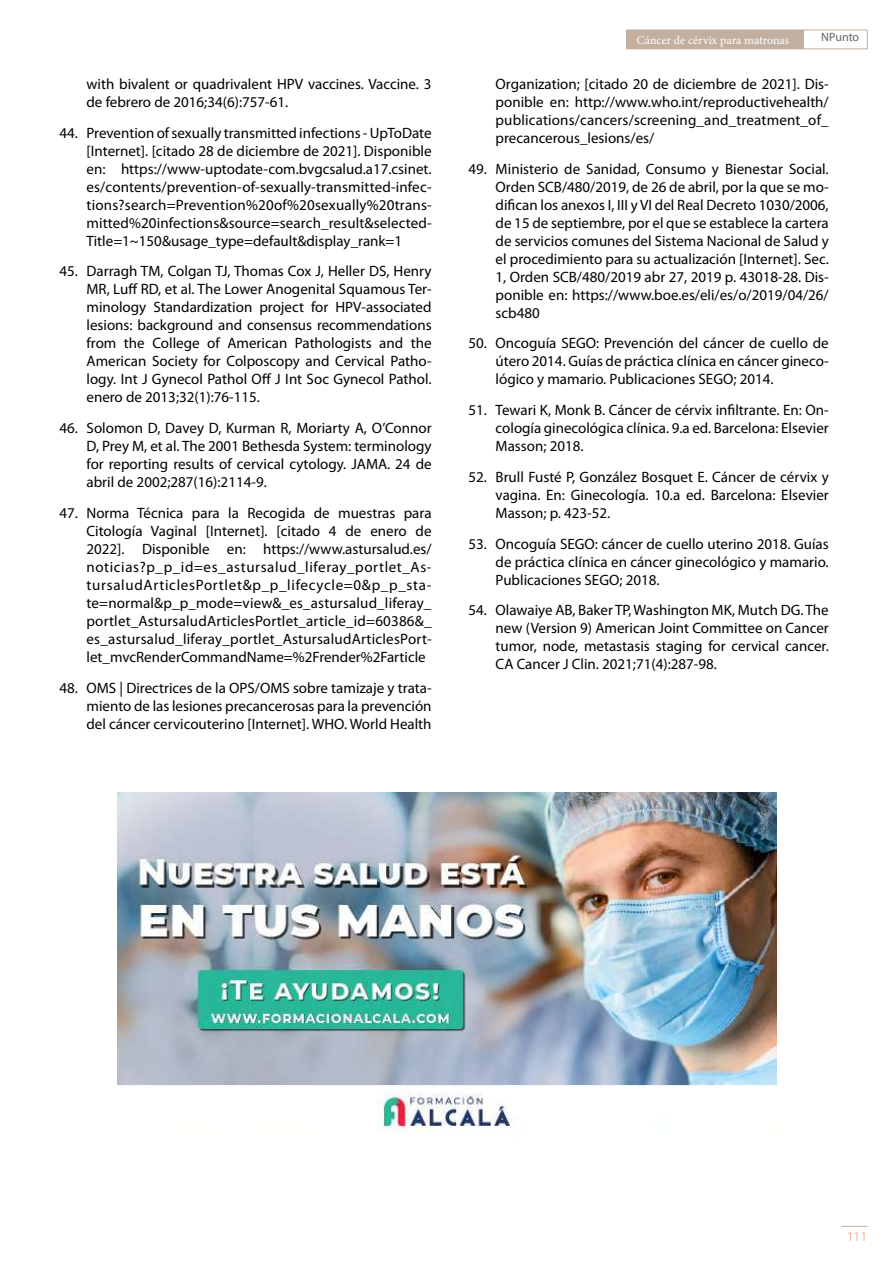
<style>
.page{position:relative;width:893px;height:1263px;background:#fff}
.page>*{position:absolute;margin:0;border:0;box-sizing:border-box;transform-origin:0 0}
.t1{font:15px/18px "Myriad Pro";color:#000;text-align:justify}
.t2{font:13.5px "Myriad Pro";color:#f6bc96}
.t3{font:12px "Minion Pro";color:#fff}
.t4{font:12px "Myriad Pro";letter-spacing:-.005em;color:#646363}
</style>
<div class="page">
<svg style="left:841px;top:1226px;width:26px;height:1px"></svg>
<div style="left:627px;top:30px;width:240px;height:19px;border:1px solid #c2afa0"></div>
<div style="left:627px;top:30px;width:177px;height:19px;background:#c2afa0"></div>
<img style="left:118px;top:793px;width:659px;height:341px">
<p class="t1" style="left:87px;top:75px;width:347px">with bivalent or quadrivalent HPV vaccines. Vaccine. 3 de febrero de 2016;34(6):757-61.</p>
<p class="t1" style="left:87px;top:123px;width:347px;text-indent:-27px">44. Prevention of sexually transmitted infections - UpToDate [Internet]. [citado 28 de diciembre de 2021]. Disponible en: https://www-uptodate-com.bvgcsalud.a17.csinet. es/contents/prevention-of-sexually-transmitted-infec&shy;tions?search=Prevention%20of%20sexually%20trans&shy;mitted%20infections&amp;source=search_result&amp;selected-Title=1~150&amp;usage_type=default&amp;display_rank=1</p>
<p class="t1" style="left:87px;top:262px;width:347px;text-indent:-27px">45. Darragh TM, Colgan TJ, Thomas Cox J, Heller DS, Henry MR, Luff RD, et al. The Lower Anogenital Squamous Ter&shy;minology Standardization project for HPV-associated lesions: background and consensus recommendations from the College of American Pathologists and the American Society for Colposcopy and Cervical Patho&shy;logy. Int J Gynecol Pathol Off J Int Soc Gynecol Pathol. enero de 2013;32(1):76-115.</p>
<p class="t1" style="left:87px;top:419px;width:347px;text-indent:-27px">46. Solomon D, Davey D, Kurman R, Moriarty A, O’Connor D, Prey M, et al. The 2001 Bethesda System: terminology for reporting results of cervical cytology. JAMA. 24 de abril de 2002;287(16):2114-9.</p>
<p class="t1" style="left:87px;top:504px;width:347px;text-indent:-27px">47. Norma Técnica para la Recogida de muestras para Citología Vaginal [Internet]. [citado 4 de enero de 2022]. Disponible en: https://www.astursalud.es/ noticias?p_p_id=es_astursalud_liferay_portlet_As&shy;tursaludArticlesPortlet&amp;p_p_lifecycle=0&amp;p_p_sta&shy;te=normal&amp;p_p_mode=view&amp;_es_astursalud_liferay_ portlet_AstursaludArticlesPortlet_article_id=60386&amp;_ es_astursalud_liferay_portlet_AstursaludArticlesPort&shy;let_mvcRenderCommandName=%2Frender%2Farticle</p>
<p class="t1" style="left:87px;top:678px;width:347px;text-indent:-27px">48. OMS | Directrices de la OPS/OMS sobre tamizaje y trata&shy;miento de las lesiones precancerosas para la prevención del cáncer cervicouterino [Internet]. WHO. World Health</p>
<p class="t3" style="left:637px;top:32px;width:154px">Cáncer de cérvix para matronas</p>
<p class="t4" style="left:821px;top:30px;width:40px">NPunto</p>
<p class="t1" style="left:496px;top:75px;width:335px">Organization; [citado 20 de diciembre de 2021]. Dis&shy;ponible en: http://www.who.int/reproductivehealth/ publications/cancers/screening_and_treatment_of_ precancerous_lesions/es/</p>
<p class="t1" style="left:496px;top:159px;width:335px;text-indent:-27px">49. Ministerio de Sanidad, Consumo y Bienestar Social.<br>Orden SCB/480/2019, de 26 de abril, por la que se mo&shy;difican los anexos I, III y VI del Real Decreto 1030/2006, de 15 de septiembre, por el que se establece la cartera de servicios comunes del Sistema Nacional de Salud y el procedimiento para su actualización [Internet]. Sec.<br>1, Orden SCB/480/2019 abr 27, 2019 p. 43018-28. Dis&shy;ponible en: https://www.boe.es/eli/es/o/2019/04/26/ scb480</p>
<p class="t1" style="left:496px;top:334px;width:335px;text-indent:-27px">50. Oncoguía SEGO: Prevención del cáncer de cuello de útero 2014. Guías de práctica clínica en cáncer gineco&shy;lógico y mamario. Publicaciones SEGO; 2014.</p>
<p class="t1" style="left:496px;top:401px;width:335px;text-indent:-27px">51. Tewari K, Monk B. Cáncer de cérvix infiltrante. En: On&shy;cología ginecológica clínica. 9.a ed. Barcelona: Elsevier Masson; 2018.</p>
<p class="t1" style="left:496px;top:468px;width:335px;text-indent:-27px">52. Brull Fusté P, González Bosquet E. Cáncer de cérvix y vagina. En: Ginecología. 10.a ed. Barcelona: Elsevier Masson; p. 423-52.</p>
<p class="t1" style="left:496px;top:534px;width:335px;text-indent:-27px">53. Oncoguía SEGO: cáncer de cuello uterino 2018. Guías de práctica clínica en cáncer ginecológico y mamario.<br>Publicaciones SEGO; 2018.</p>
<p class="t1" style="left:496px;top:601px;width:335px;text-indent:-27px">54. Olawaiye AB, Baker TP, Washington MK, Mutch DG. The new (Version 9) American Joint Committee on Cancer tumor, node, metastasis staging for cervical cancer.<br>CA Cancer J Clin. 2021;71(4):287-98.</p>
<p class="t2" style="left:847px;top:1228px;width:22px">111</p>
</div>
